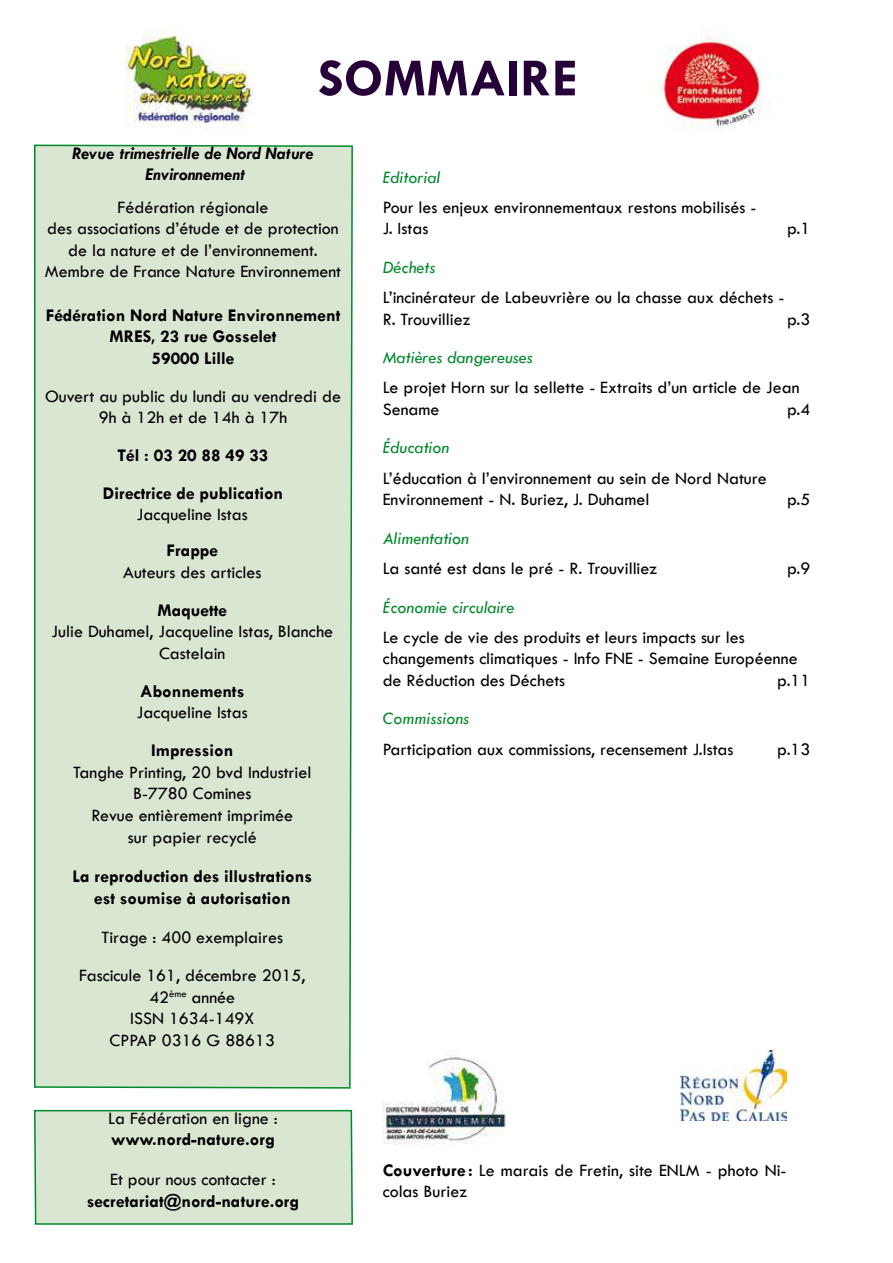
<style>
.page{position:relative;width:893px;height:1263px;background:#fff}
.page>*{position:absolute;margin:0;border:0;box-sizing:border-box;transform-origin:0 0}
.t1{font:700 54px "Tw Cen";color:#250138}
.t2{font:18px/21.6px "Tw Cen";color:#000;text-align:center}
.t3{font:700 18px/21.6px "Tw Cen";color:#000;text-align:center}
.t4{font:italic 18px "Tw Cen";color:#00892c}
.t5{font:italic 700 18px/21.6px "Tw Cen";color:#000;text-align:center}
.s1{font-weight:700}
</style>
<div class="page">
<div style="left:34px;top:144px;width:319px;height:945px;background:#d9e6d2"></div>
<div style="left:34px;top:1109px;width:319px;height:116px;background:#d9e6d2"></div>
<img style="left:125px;top:28px;width:127px;height:102px">
<img style="left:657px;top:27px;width:113px;height:105px">
<img style="left:383px;top:1057px;width:123px;height:88px">
<img style="left:681px;top:1050px;width:106px;height:70px">
<h1 class="t1" style="left:318px;top:46px;width:261px">SOMMAIRE</h1>
<p class="t5" style="left:72px;top:142px;width:243px">Revue trimestrielle de Nord Nature<br>Environnement</p>
<p class="t2" style="left:45px;top:196px;width:298px">Fédération régionale<br>des associations d’étude et de protection de la nature et de l’environnement.<br>Membre de France Nature Environnement</p>
<p class="t3" style="left:46px;top:304px;width:296px">Fédération Nord Nature Environnement<br>MRES, 23 rue Gosselet<br>59000 Lille</p>
<p class="t2" style="left:45px;top:385px;width:298px">Ouvert au public du lundi au vendredi de<br>9h à 12h et de 14h à 17h</p>
<p class="t3" style="left:103px;top:436px;width:182px;line-height:37.8px">Tél : 03 20 88 49 33<br>Directrice de publication</p>
<p class="t2" style="left:137px;top:504px;width:112px">Jacqueline Istas</p>
<p class="t3" style="left:166px;top:539px;width:53px">Frappe</p>
<p class="t2" style="left:123px;top:561px;width:140px">Auteurs des articles</p>
<p class="t3" style="left:158px;top:599px;width:71px">Maquette</p>
<p class="t2" style="left:51px;top:621px;width:283px">Julie Duhamel, Jacqueline Istas, Blanche<br>Castelain</p>
<p class="t3" style="left:140px;top:680px;width:106px">Abonnements</p>
<p class="t2" style="left:137px;top:702px;width:112px">Jacqueline Istas</p>
<p class="t3" style="left:151px;top:739px;width:84px">Impression</p>
<p class="t2" style="left:73px;top:761px;width:240px">Tanghe Printing, 20 bvd Industriel<br>B-7780 Comines<br>Revue entièrement imprimée<br>sur papier recyclé</p>
<p class="t3" style="left:73px;top:865px;width:241px">La reproduction des illustrations est soumise à autorisation</p>
<p class="t2" style="left:79px;top:919px;width:228px;line-height:37.8px">Tirage : 400 exemplaires<br>Fascicule 161, décembre 2015,</p>
<p class="t2" style="left:110px;top:986px;width:167px">42<sup>ème</sup> année<br>ISSN 1634-149x<br>CPPAP 0316 G 88613</p>
<p class="t2" style="left:108px;top:1107px;width:171px">La Fédération en ligne :</p>
<p class="t3" style="left:111px;top:1128px;width:165px">www.nord-nature.org</p>
<p class="t2" style="left:110px;top:1168px;width:167px">Et pour nous contacter :</p>
<p class="t3" style="left:87px;top:1190px;width:214px">secretariat@nord-nature.org</p>
<p class="t4" style="left:383px;top:166px;width:59px">Editorial</p>
<p class="t2" style="left:383px;top:196px;width:375px;text-align:left">Pour les enjeux environnementaux restons mobilisés -<br>J. Istas</p>
<p class="t2" style="left:787px;top:218px;width:25px">p.1</p>
<p class="t4" style="left:383px;top:256px;width:54px">Déchets</p>
<p class="t2" style="left:383px;top:286px;width:403px;text-align:left">L’incinérateur de Labeuvrière ou la chasse aux déchets -<br>R. Trouvilliez</p>
<p class="t2" style="left:787px;top:308px;width:25px">p.3</p>
<p class="t4" style="left:383px;top:347px;width:152px">Matières dangereuses</p>
<p class="t2" style="left:383px;top:377px;width:419px;text-align:left">Le projet Horn sur la sellette - Extraits d’un article de Jean<br>Sename</p>
<p class="t2" style="left:787px;top:398px;width:25px">p.4</p>
<p class="t4" style="left:383px;top:437px;width:68px">éducation</p>
<p class="t2" style="left:383px;top:467px;width:386px;text-align:left">L’éducation à l’environnement au sein de Nord Nature<br>Environnement - N. Buriez, J. Duhamel</p>
<p class="t2" style="left:787px;top:489px;width:25px">p.5</p>
<p class="t4" style="left:383px;top:527px;width:88px">Alimentation</p>
<p class="t2" style="left:383px;top:557px;width:276px">La santé est dans le pré - R. Trouvilliez</p>
<p class="t2" style="left:787px;top:557px;width:25px">p.9</p>
<p class="t4" style="left:383px;top:596px;width:133px">Économie circulaire</p>
<p class="t2" style="left:383px;top:626px;width:416px;text-align:left">Le cycle de vie des produits et leurs impacts sur les changements climatiques - Info FNE - Semaine Européenne de Réduction des Déchets</p>
<p class="t2" style="left:777px;top:669px;width:35px">p.11</p>
<p class="t4" style="left:383px;top:708px;width:88px">Commissions</p>
<p class="t2" style="left:383px;top:738px;width:352px">Participation aux commissions, recensement J.Istas</p>
<p class="t2" style="left:777px;top:738px;width:35px">p.13</p>
<p class="t2" style="left:383px;top:1159px;width:405px;text-align:left"><span class="s1">Couverture :</span> Le marais de Fretin, site ENLM - photo Ni&shy;colas Buriez</p>
</div>
